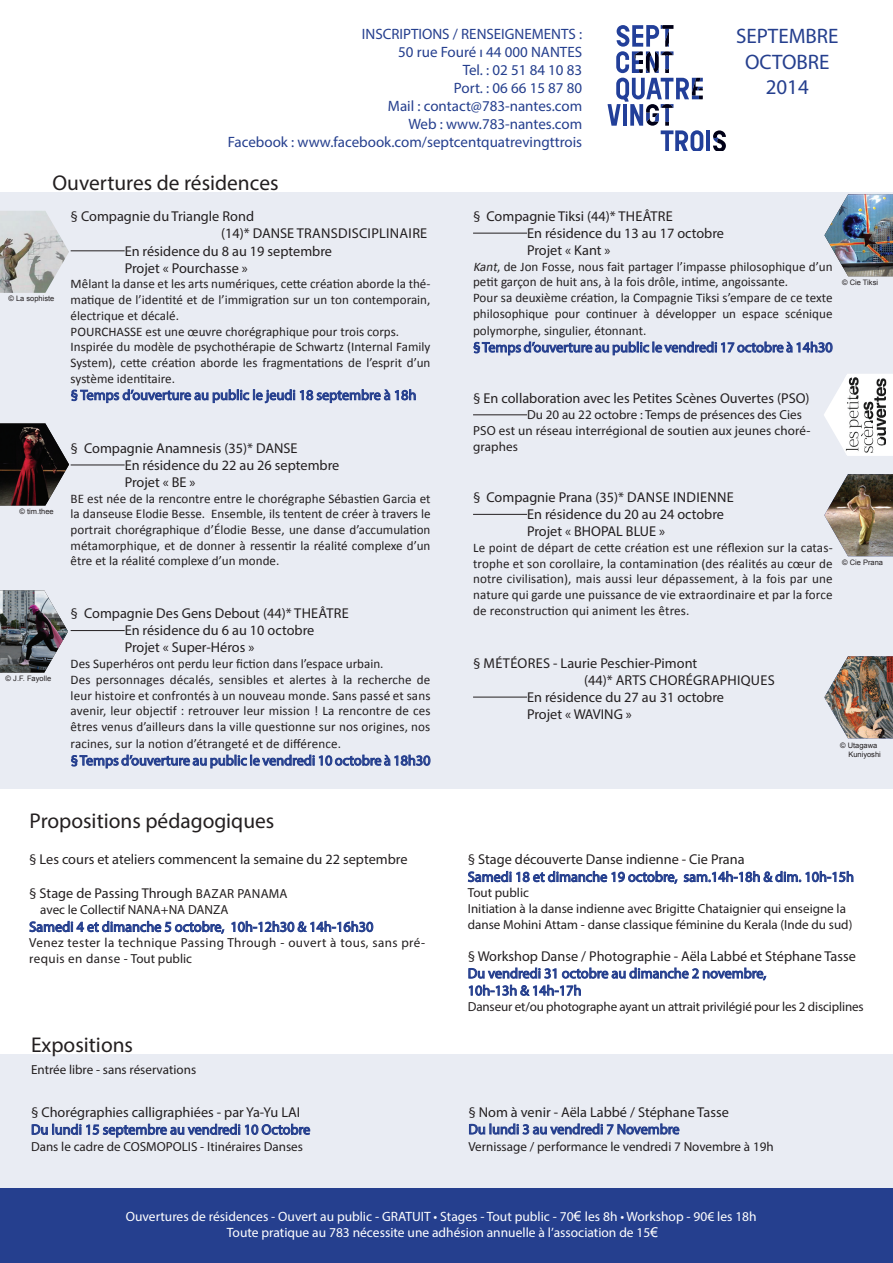
<style>
.page{position:relative;width:893px;height:1263px;background:#fff}
.page>*{position:absolute;margin:0;border:0;box-sizing:border-box;transform-origin:0 0}
.t1{font:21.45px "Myriad Pro";color:#231f20}
.t2{font:21px/25.2px "Myriad Pro";color:#253f8e;text-align:center}
.t3{font:15px/18px "Myriad Pro";color:#253f8e;text-align:right}
.t4{font:14.25px/17.1px "Myriad Pro";color:#231f20}
.t5{font:14.25px/17.1px "Myriad Pro";color:#253f8e}
.t6{font:13.5px/16.2px "Myriad Pro";color:#fff;text-align:center}
.t7{font:13.05px/15.8px "Calibri";color:#231f20}
.t8{font:13.05px/15.8px "Myriad Pro";color:#231f20}
.t9{font:13.05px/15.8px "Myriad Pro";letter-spacing:.03em;color:#231f20}
.t10{font:7.5px/9px "Arial";color:#231f20}
.s1{font-size:13.05px}
.s2{font-style:italic}
.s3{font-family:"Arial"}
</style>
<div class="page">
<div style="left:0;top:1054px;width:893px;height:209px;background:#e9ecf3"></div>
<div style="left:0;top:192px;width:893px;height:597px;background:#e9ecf3"></div>
<hr style="left:706px;top:130px;width:4px;height:21px;background:#223f99">
<svg style="left:608px;top:25px;width:95px;height:126px"></svg>
<svg style="left:713px;top:130px;width:13px;height:21px"></svg>
<div style="left:0;top:1188px;width:893px;height:75px;background:#253f8e"></div>
<svg style="left:29px;top:921px;width:195px;height:13px"></svg>
<svg style="left:231px;top:921px;width:142px;height:11px"></svg>
<svg style="left:32px;top:1124px;width:278px;height:14px"></svg>
<hr style="left:71px;top:250px;width:54px;height:1px;background:#231f20">
<svg style="left:71px;top:389px;width:345px;height:14px"></svg>
<hr style="left:71px;top:465px;width:54px;height:1px;background:#231f20">
<hr style="left:71px;top:630px;width:54px;height:1px;background:#231f20">
<svg style="left:71px;top:755px;width:359px;height:13px"></svg>
<hr style="left:473px;top:233px;width:54px;height:1px;background:#231f20">
<svg style="left:473px;top:341px;width:360px;height:14px"></svg>
<hr style="left:473px;top:414px;width:54px;height:1px;background:#231f20">
<hr style="left:473px;top:514px;width:54px;height:1px;background:#231f20">
<hr style="left:473px;top:697px;width:54px;height:1px;background:#231f20">
<img style="left:0;top:423px;width:69px;height:82px">
<img style="left:0;top:590px;width:68px;height:82px">
<img style="left:824px;top:194px;width:69px;height:82px">
<img style="left:0;top:211px;width:69px;height:82px">
<svg style="left:824px;top:380px;width:69px;height:76px"></svg>
<img style="left:844px;top:374px;width:49px;height:81px">
<div style="left:887px;top:386px;width:6px;height:63px;background:#fff"></div>
<svg style="left:469px;top:1123px;width:210px;height:12px"></svg>
<svg style="left:468px;top:871px;width:386px;height:13px"></svg>
<svg style="left:468px;top:967px;width:298px;height:29px"></svg>
<img style="left:824px;top:474px;width:69px;height:82px">
<img style="left:824px;top:656px;width:69px;height:82px">
<p class="t3" style="left:228px;top:25px;width:356px">INSCRIPTIONS / RENSEIGNEMENTS :<br>50 rue Fouré ı 44 000 NANTES<br>Tel. : 02 51 84 10 83<br>Port. : 06 66 15 87 80<br>Mail : contact@783-nantes.com<br>Web : www.783-nantes.com<br>Facebook : www.facebook.com/septcentquatrevingttrois</p>
<h1 class="t1" style="left:52px;top:169px;width:228px">Ouvertures de résidences</h1>
<h2 class="t2" style="left:736px;top:23px;width:104px">SEPTEMBRE<br>OCTOBRE<br>2014</h2>
<p class="t10" style="left:8px;top:294px;width:47px">© La sophiste</p>
<p class="t10" style="left:20px;top:506px;width:36px">© tim.thee</p>
<p class="t10" style="left:6px;top:674px;width:47px">© J.F. Fayolle</p>
<p class="t4" style="left:71px;top:208px;width:185px">§ Compagnie du Triangle Rond</p>
<p class="t4" style="left:221px;top:225px;width:85px">(14)* DANSE transdisciplinaire</p>
<p class="t4" style="left:125px;top:242px;width:209px">En résidence du 8 au 19 septembre</p>
<p class="t4" style="left:125px;top:259px;width:125px">Projet « Pourchasse »</p>
<p class="t7" style="left:71px;top:276px;width:361px">Mêlant la danse et les arts numériques, cette création aborde la thé&shy;matique de l’identité et de l’immigration sur un ton contemporain, électrique et décalé.<br>POURCHASSE est une œuvre chorégraphique pour trois corps.<br>Inspirée du modèle de psychothérapie de Schwartz (Internal Family System), cette création aborde les fragmentations de l’esprit d’un système identitaire.</p>
<p class="t5" style="left:71px;top:386px;width:347px">§ Temps d’ouverture au public le jeudi 18 septembre à 18h</p>
<p class="t4" style="left:125px;top:439px;width:216px;text-indent:-54px">§ Compagnie Anamnesis (35)* DANSE<br>En résidence du 22 au 26 septembre<br>Projet « BE »</p>
<p class="t7" style="left:71px;top:490px;width:361px;text-align:justify">BE est née de la rencontre entre le chorégraphe Sébastien Garcia et la danseuse Elodie Besse. Ensemble, ils tentent de créer à travers le portrait chorégraphique d’Élodie Besse, une danse d’accumulation métamorphique, et de donner à ressentir la réalité complexe d’un être et la réalité complexe d’un monde.</p>
<p class="t4" style="left:125px;top:605px;width:211px;text-indent:-54px">§ Compagnie Des Gens Debout (44)* THEÂtre<br>En résidence du 6 au 10 octobre<br>Projet « Super-Héros »</p>
<p class="t7" style="left:71px;top:656px;width:361px">Des Superhéros ont perdu leur fiction dans l’espace urbain.<br>Des personnages décalés, sensibles et alertes à la recherche de leur histoire et confrontés à un nouveau monde. Sans passé et sans avenir, leur objectif : retrouver leur mission ! La rencontre de ces êtres venus d’ailleurs dans la ville questionne sur nos origines, nos</p>
<p class="t7" style="left:71px;top:736px;width:272px">racines, sur la notion d’étrangeté et de différence.</p>
<p class="t5" style="left:71px;top:752px;width:361px">§ Temps d’ouverture au public le vendredi 10 octobre à 18h30</p>
<h1 class="t1" style="left:30px;top:808px;width:246px">Propositions pédagogiques</h1>
<p class="t4" style="left:29px;top:851px;width:380px">§ Les cours et ateliers commencent la semaine du 22 septembre</p>
<p class="t4" style="left:29px;top:884px;width:224px">§ Stage de Passing Through <span class="s1">Bazar Panama</span></p>
<p class="t8" style="left:40px;top:902px;width:190px">avec le Collectif NANA+NA DANZA</p>
<p class="t5" style="left:29px;top:918px;width:346px">Samedi 4 et dimanche 5 octobre, 10h-12h30 &amp; 14h-16h30</p>
<p class="t9" style="left:29px;top:935px;width:397px">Venez tester la technique Passing Through - ouvert à tous, sans pré&shy;requis en danse - Tout public</p>
<h1 class="t1" style="left:31px;top:1031px;width:104px">Expositions</h1>
<p class="t8" style="left:31px;top:1062px;width:167px">Entrée libre - sans réservations</p>
<p class="t4" style="left:31px;top:1104px;width:271px">§ Chorégraphies calligraphiées - par Ya-Yu LAI</p>
<p class="t5" style="left:31px;top:1121px;width:281px">Du lundi 15 septembre au vendredi 10 Octobre</p>
<p class="t8" style="left:31px;top:1138px;width:273px">Dans le cadre de COSMOPOLIS - Itinéraires Danses</p>
<p class="t4" style="left:527px;top:207px;width:198px;text-indent:-54px">§ Compagnie Tiksi (44)* THEÂtre<br>En résidence du 13 au 17 octobre<br>Projet « Kant »</p>
<p class="t7" style="left:473px;top:259px;width:361px"><span class="s2">Kant</span>, de Jon Fosse, nous fait partager l’impasse philosophique d’un petit garçon de huit ans, à la fois drôle, intime, angoissante.<br>Pour sa deuxième création, la Compagnie Tiksi s’empare de ce texte philosophique pour continuer à développer un espace scénique</p>
<p class="t7" style="left:473px;top:323px;width:175px">polymorphe, singulier, étonnant.</p>
<p class="t5" style="left:473px;top:339px;width:361px">§ Temps d’ouverture au public le vendredi 17 octobre à 14h30</p>
<p class="t4" style="left:473px;top:390px;width:338px">§ En collaboration avec les Petites Scènes Ouvertes (PSO)</p>
<p class="t8" style="left:473px;top:407px;width:339px;text-indent:54px">Du 20 au 22 octobre : Temps de présences des Cies<br>PSO est un réseau interrégional de soutien aux jeunes choré&shy;graphes</p>
<p class="t4" style="left:527px;top:488px;width:208px;text-indent:-54px">§ Compagnie Prana (35)* DANSE INDIENNE<br>En résidence du 20 au 24 octobre<br>Projet « BHOPAL BLUE »</p>
<p class="t7" style="left:473px;top:540px;width:361px;text-align:justify">Le point de départ de cette création est une réflexion sur la catas&shy;trophe et son corollaire, la contamination (des réalités au cœur de notre civilisation), mais aussi leur dépassement, à la fois par une nature qui garde une puissance de vie extraordinaire et par la force de reconstruction qui animent les êtres.</p>
<p class="t4" style="left:473px;top:654px;width:54px">§ météores</p>
<p class="t4" style="left:553px;top:654px;width:145px;text-align:center">- Laurie Peschier-Pimont (44)* ARTS chor</p>
<p class="t4" style="left:686px;top:671px;width:16px">égraphi</p>
<p class="t4" style="left:741px;top:671px;width:35px">queS</p>
<p class="t4" style="left:527px;top:688px;width:198px">En résidence du 27 au 31 octobre<br>Projet « WAVING »</p>
<p class="t10" style="left:842px;top:278px;width:37px">© Cie Tiksi</p>
<p class="t10" style="left:842px;top:558px;width:42px">© Cie Prana</p>
<p class="t10" style="left:848px;top:741px;width:34px;text-indent:-8px">© Utagawa<br>Kuniyoshi</p>
<p class="t4" style="left:468px;top:851px;width:278px">§ Stage découverte Danse indienne - Cie Prana</p>
<p class="t5" style="left:468px;top:868px;width:388px">Samedi 18 et dimanche 19 octobre, sam.14h-18h &amp; dim. 10h-15h</p>
<p class="t8" style="left:468px;top:885px;width:386px">Tout public<br>Initiation à la danse indienne avec Brigitte Chataignier qui enseigne la danse Mohini Attam - danse classique féminine du Kerala (Inde du sud)</p>
<p class="t4" style="left:468px;top:947px;width:390px">§ Workshop Danse / Photographie - Aëla Labbé et Stéphane Tasse</p>
<p class="t5" style="left:468px;top:964px;width:300px">Du vendredi 31 octobre au dimanche 2 novembre,<br>10h-13h &amp; 14h-17h</p>
<p class="t8" style="left:468px;top:998px;width:397px">Danseur et/ou photographe ayant un attrait privilégié pour les 2 disciplines</p>
<p class="t4" style="left:468px;top:1103px;width:262px">§ Nom à venir - Aëla Labbé / Stéphane Tasse</p>
<p class="t5" style="left:468px;top:1120px;width:213px">Du lundi 3 au vendredi 7 Novembre</p>
<p class="t8" style="left:468px;top:1138px;width:307px">Vernissage / performance le vendredi 7 Novembre à 19h</p>
<p class="t6" style="left:126px;top:1208px;width:632px">Ouvertures de résidences - Ouvert au public - GRATUIT • Stages - Tout public - 70<span class="s3">€</span> les 8h • Workshop - 90€ les 18h<br>Toute pratique au 783 nécessite une adhésion annuelle à l’association de 15<span class="s3">€</span></p>
</div>
